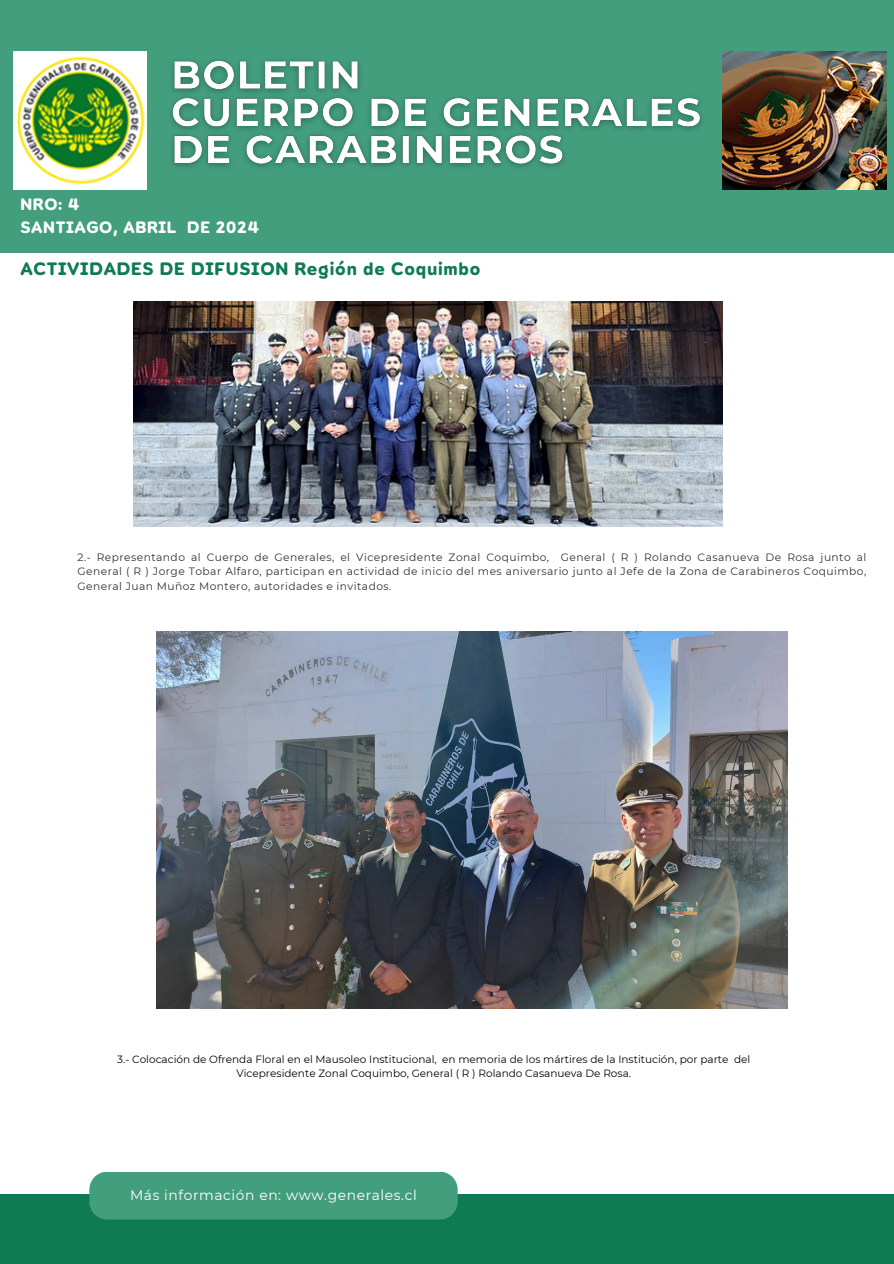
<style>
.page{position:relative;width:894px;height:1264px;background:#fff}
.page>*{position:absolute;margin:0;border:0;box-sizing:border-box;transform-origin:0 0}
.t1{font:18px "Opun Mai 700";letter-spacing:.04em;color:#0e7b55}
.t2{font:16.5px/22.5px "Opun Mai 700";letter-spacing:.04em;color:#fff}
.t3{font:13.8px "Montserrat";letter-spacing:.04em;color:#fff}
.t4{font:10.65px/14.2px "Montserrat";letter-spacing:.04em;color:#303030;text-align:justify}
.t5{font:10.5px/14px "Montserrat";color:#000;text-align:center}
</style>
<div class="page">
<div style="left:0;top:0;width:893px;height:253px;background:#439e7e"></div>
<div style="left:0;top:1193px;width:893px;height:70px;background:#0e7b55"></div>
<div style="left:89px;top:1172px;width:368px;height:47px;background:#439e7e"></div>
<img style="left:14px;top:51px;width:132px;height:139px">
<img style="left:722px;top:51px;width:163px;height:139px">
<img style="left:133px;top:301px;width:589px;height:225px">
<img style="left:170px;top:60px;width:532px;height:107px">
<img style="left:157px;top:631px;width:630px;height:377px">
<p class="t2" style="left:20px;top:193px;width:240px">NRO: 4<br>SANTIAGO, ABRIL DE 2024</p>
<p class="t1" style="left:20px;top:259px;width:461px">ACTIVIDADES DE DIFUSION Región de Coquimbo</p>
<p class="t4" style="left:77px;top:550px;width:790px">2.- Representando al Cuerpo de Generales, el Vicepresidente Zonal Coquimbo, General ( R ) Rolando Casanueva De Rosa junto al General ( R ) Jorge Tobar Alfaro, participan en actividad de inicio del mes aniversario junto al Jefe de la Zona de Carabineros Coquimbo, General Juan Muñoz Montero, autoridades e invitados.</p>
<h4 class="t5" style="left:117px;top:1051px;width:634px">3.- Colocación de Ofrenda Floral en el Mausoleo Institucional, en memoria de los mártires de la Institución, por parte del<br>Vicepresidente Zonal Coquimbo, General ( R ) Rolando Casanueva De Rosa.</h4>
<p class="t3" style="left:130px;top:1186px;width:288px">Más información en: www.generales.cl</p>
</div>
